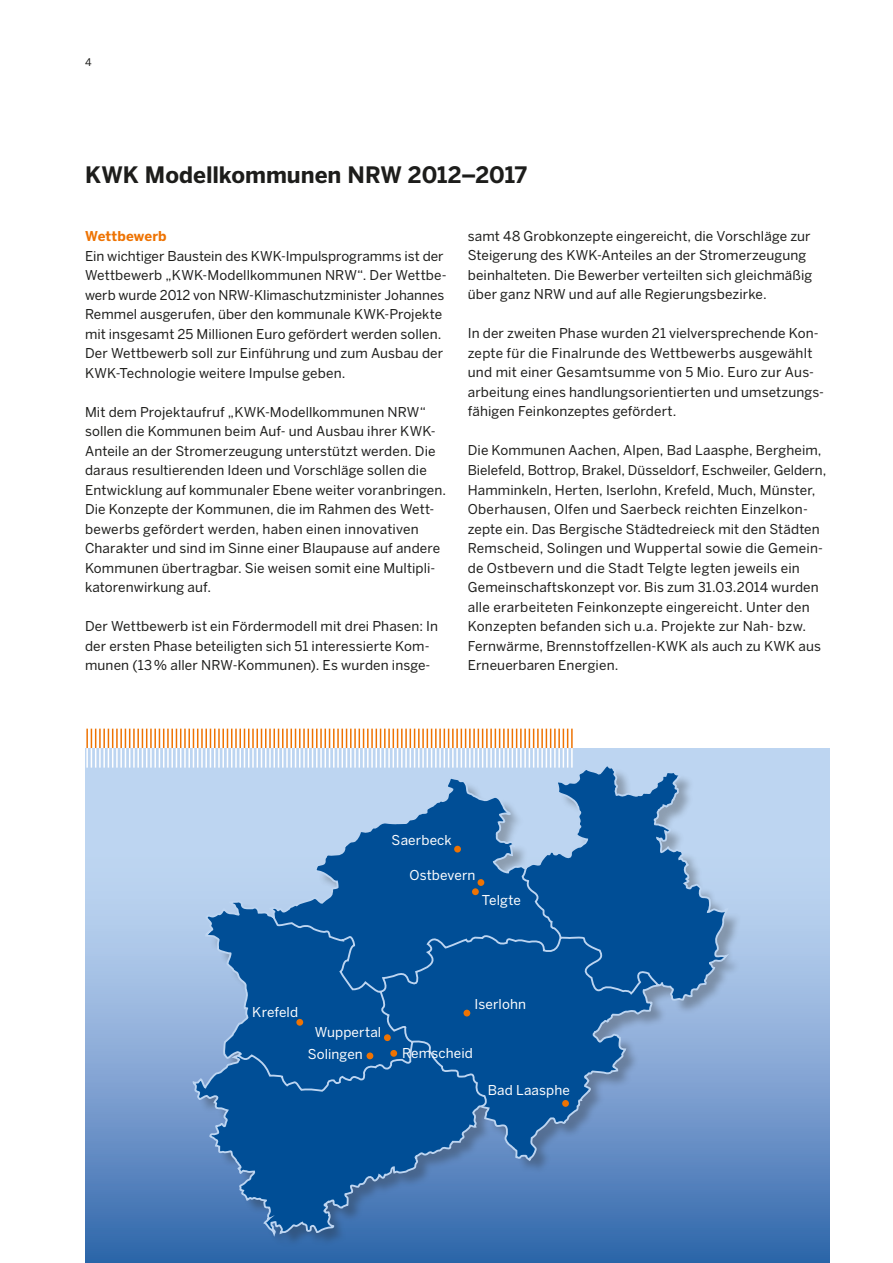
<style>
.page{position:relative;width:893px;height:1263px;background:#fff}
.page>*{position:absolute;margin:0;border:0;box-sizing:border-box;transform-origin:0 0}
.t1{font:700 22.5px "Benton Sans";letter-spacing:-.005em;color:#1d1d1b}
.t2{font:13.5px/19.5px "Benton Sans";letter-spacing:.01em;color:#1d1d1b}
.t3{font:13.5px "Benton Sans";letter-spacing:.01em;color:#fff}
.t4{font:700 13.5px "Benton Sans";letter-spacing:.01em;color:#ee7303}
.t5{font:10.5px "Benton Sans";color:#1d1d1b}
</style>
<div class="page">
<svg style="left:85px;top:748px;width:744px;height:515px;background:#87aad6"></svg>
<svg style="left:86px;top:729px;width:487px;height:39px"></svg>
<hr style="left:571px;top:748px;width:2px;height:20px;background:#fff">
<div style="left:197px;top:767px;width:545px;height:481px;background:#1d1d1b;opacity:.3"></div>
<svg style="left:193px;top:764px;width:539px;height:476px;background:#427ab4"></svg>
<svg style="left:411px;top:1039px;width:77px;height:69px;background:#09549a"></svg>
<div style="left:454px;top:846px;width:7px;height:6px;background:#ee7303;border-radius:50%"></div>
<div style="left:477px;top:879px;width:7px;height:7px;background:#ee7303;border-radius:50%"></div>
<div style="left:472px;top:888px;width:7px;height:7px;background:#ee7303;border-radius:50%"></div>
<div style="left:463px;top:1010px;width:7px;height:6px;background:#ee7303;border-radius:50%"></div>
<div style="left:384px;top:1034px;width:7px;height:7px;background:#ee7303;border-radius:50%"></div>
<div style="left:390px;top:1050px;width:7px;height:7px;background:#ee7303;border-radius:50%"></div>
<div style="left:367px;top:1052px;width:6px;height:7px;background:#ee7303;border-radius:50%"></div>
<div style="left:296px;top:1019px;width:7px;height:7px;background:#ee7303;border-radius:50%"></div>
<div style="left:562px;top:1100px;width:7px;height:7px;background:#ee7303;border-radius:50%"></div>
<p class="t5" style="left:85px;top:56px;width:8px">4</p>
<h1 class="t1" style="left:85px;top:161px;width:443px">KWK Modellkommunen NRW 2012–2017</h1>
<p class="t4" style="left:85px;top:228px;width:83px">Wettbewerb</p>
<p class="t2" style="left:85px;top:246px;width:363px">Ein wichtiger Baustein des KWK-Impulsprogramms ist der Wettbewerb „KWK-Modellkommunen NRW“. Der Wettbe&shy;werb wurde 2012 von NRW-Klimaschutzminister Johannes Remmel ausgerufen, über den kommunale KWK-Projekte mit insgesamt 25 Millionen Euro gefördert werden sollen.<br>Der Wettbewerb soll zur Einführung und zum Ausbau der KWK-Technologie weitere Impulse geben.</p>
<p class="t2" style="left:85px;top:402px;width:363px">Mit dem Projektaufruf „KWK-Modellkommunen NRW“ sollen die Kommunen beim Auf- und Ausbau ihrer KWK-Anteile an der Stromerzeugung unterstützt werden. Die daraus resultierenden Ideen und Vorschläge sollen die Entwicklung auf kommunaler Ebene weiter voranbringen.<br>Die Konzepte der Kommunen, die im Rahmen des Wett&shy;bewerbs gefördert werden, haben einen innovativen Charakter und sind im Sinne einer Blaupause auf andere Kommunen übertragbar. Sie weisen somit eine Multipli&shy;katorenwirkung auf.</p>
<p class="t2" style="left:85px;top:616px;width:355px">Der Wettbewerb ist ein Fördermodell mit drei Phasen: In der ersten Phase beteiligten sich 51 interessierte Kom&shy;munen (13% aller NRW-Kommunen). Es wurden insge-</p>
<p class="t2" style="left:468px;top:226px;width:346px">samt 48 Grobkonzepte eingereicht, die Vorschläge zur Steigerung des KWK-Anteiles an der Stromerzeugung beinhalteten. Die Bewerber verteilten sich gleichmäßig über ganz NRW und auf alle Regierungsbezirke.</p>
<p class="t2" style="left:468px;top:324px;width:356px">In der zweiten Phase wurden 21 vielversprechende Kon&shy;zepte für die Finalrunde des Wettbewerbs ausgewählt und mit einer Gesamtsumme von 5 Mio. Euro zur Aus&shy;arbeitung eines handlungsorientierten und umsetzungs&shy;fähigen Feinkonzeptes gefördert.</p>
<p class="t2" style="left:468px;top:441px;width:360px">Die Kommunen Aachen, Alpen, Bad Laasphe, Bergheim, Bielefeld, Bottrop, Brakel, Düsseldorf, Eschweiler, Geldern, Hamminkeln, Herten, Iserlohn, Krefeld, Much, Münster, Oberhausen, Olfen und Saerbeck reichten Einzelkon&shy;zepte ein. Das Bergische Städtedreieck mit den Städten Remscheid, Solingen und Wuppertal sowie die Gemein&shy;de Ostbevern und die Stadt Telgte legten jeweils ein Gemeinschaftskonzept vor. Bis zum 31.03.2014 wurden alle erarbeiteten Feinkonzepte eingereicht. Unter den Konzepten befanden sich u.a. Projekte zur Nah- bzw.<br>Fernwärme, Brennstoffzellen-KWK als auch zu KWK aus Erneuerbaren Energien.</p>
<p class="t3" style="left:392px;top:832px;width:62px">Saerbeck</p>
<p class="t3" style="left:409px;top:867px;width:68px">Ostbevern</p>
<p class="t3" style="left:482px;top:892px;width:41px">Telgte</p>
<p class="t3" style="left:252px;top:1004px;width:47px">Krefeld</p>
<p class="t3" style="left:315px;top:1024px;width:68px">Wuppertal</p>
<p class="t3" style="left:475px;top:996px;width:53px">Iserlohn</p>
<p class="t3" style="left:308px;top:1046px;width:57px">Solingen</p>
<p class="t3" style="left:402px;top:1045px;width:72px">Remscheid</p>
<p class="t3" style="left:488px;top:1082px;width:84px">Bad Laasphe</p>
</div>
